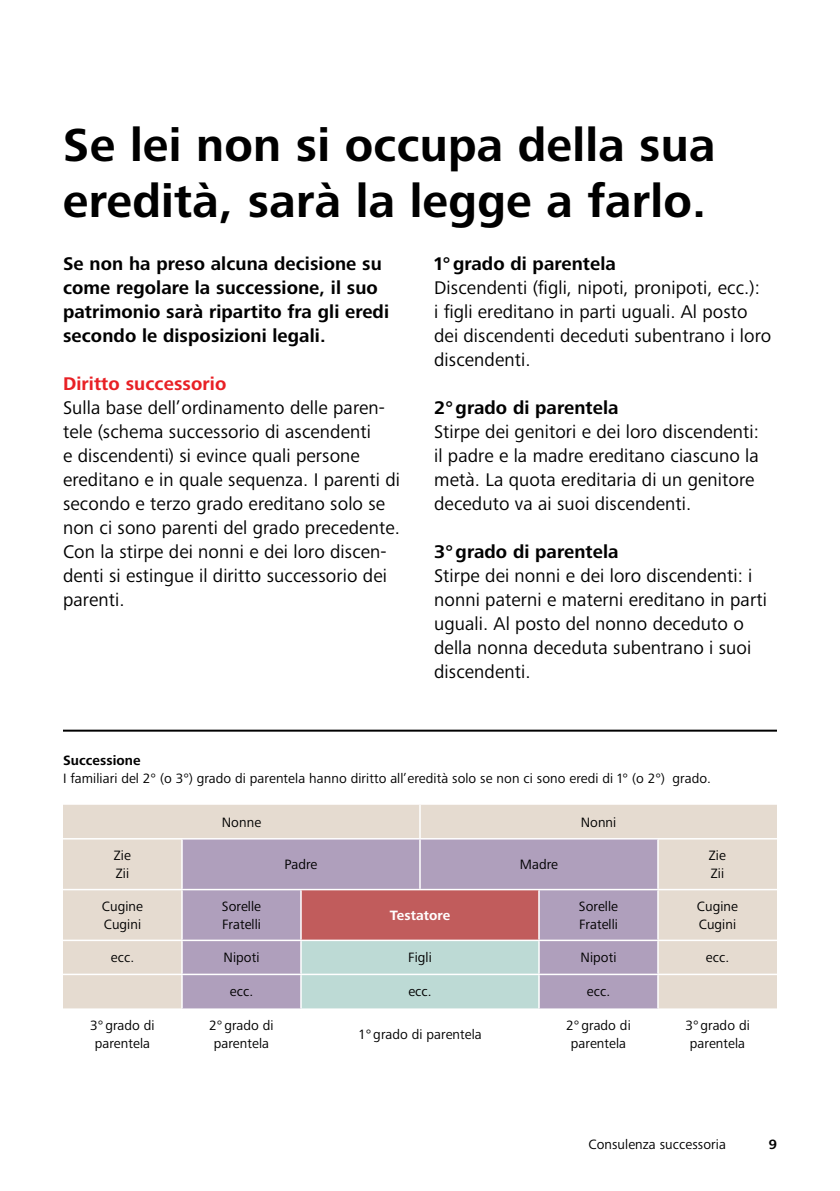
<style>
.page{position:relative;width:840px;height:1191px;background:#fff}
.page>*{position:absolute;margin:0;border:0;box-sizing:border-box;transform-origin:0 0}
.t1{font:700 48px/56px "Frutiger Next LTW1 G";letter-spacing:.005em;color:#000}
.t2{font:19px/24px "Frutiger Next LTW1 G";letter-spacing:.005em;color:#000}
.t3{font:700 19px/24px "Frutiger Next LTW1 G";letter-spacing:.005em;color:#000}
.t4{font:700 19px "Frutiger Next LTW1 G";letter-spacing:.005em;color:#e82025}
.t5{font:14px/18px "Frutiger Next LTW1 G";letter-spacing:.005em;color:#000}
.t6{font:700 14px "Frutiger Next LTW1 G";letter-spacing:.005em;color:#000}
.t7{font:700 14px "Frutiger Next LTW1 G";letter-spacing:.005em;color:#fff}
</style>
<div class="page">
<div style="left:63px;top:804px;width:713px;height:204px;background:#e5dbd0"></div>
<div style="left:183px;top:839px;width:474px;height:169px;background:#af9fbc"></div>
<div style="left:301px;top:889px;width:237px;height:51px;background:#c15c5c"></div>
<div style="left:301px;top:941px;width:237px;height:67px;background:#bddad5"></div>
<hr style="left:419px;top:804px;width:1px;height:34px;background:#fff">
<hr style="left:63px;top:838px;width:119px;height:1px;background:#fff">
<hr style="left:182px;top:838px;width:119px;height:1px;background:#fff">
<hr style="left:181px;top:839px;width:2px;height:50px;background:#fff">
<hr style="left:301px;top:838px;width:119px;height:1px;background:#fff">
<hr style="left:420px;top:838px;width:118px;height:1px;background:#fff">
<hr style="left:419px;top:839px;width:1px;height:50px;background:#fff">
<hr style="left:538px;top:838px;width:119px;height:1px;background:#fff">
<hr style="left:657px;top:838px;width:119px;height:1px;background:#fff">
<hr style="left:657px;top:839px;width:1px;height:50px;background:#fff">
<hr style="left:63px;top:889px;width:119px;height:1px;background:#fff">
<hr style="left:182px;top:889px;width:119px;height:1px;background:#fff">
<hr style="left:181px;top:890px;width:2px;height:49px;background:#fff">
<hr style="left:301px;top:889px;width:119px;height:1px;background:#fff">
<hr style="left:300px;top:890px;width:1px;height:49px;background:#fff">
<hr style="left:420px;top:889px;width:118px;height:1px;background:#fff">
<hr style="left:538px;top:889px;width:119px;height:1px;background:#fff">
<hr style="left:538px;top:890px;width:1px;height:49px;background:#fff">
<hr style="left:657px;top:889px;width:119px;height:1px;background:#fff">
<hr style="left:657px;top:890px;width:1px;height:49px;background:#fff">
<hr style="left:63px;top:939px;width:119px;height:2px;background:#fff">
<hr style="left:182px;top:939px;width:119px;height:2px;background:#fff">
<hr style="left:181px;top:941px;width:2px;height:32px;background:#fff">
<hr style="left:301px;top:939px;width:119px;height:2px;background:#fff">
<hr style="left:300px;top:941px;width:1px;height:32px;background:#fff">
<hr style="left:420px;top:939px;width:118px;height:2px;background:#fff">
<hr style="left:538px;top:939px;width:119px;height:2px;background:#fff">
<hr style="left:538px;top:941px;width:1px;height:32px;background:#fff">
<hr style="left:657px;top:939px;width:119px;height:2px;background:#fff">
<hr style="left:657px;top:941px;width:1px;height:32px;background:#fff">
<hr style="left:63px;top:973px;width:119px;height:2px;background:#fff">
<hr style="left:182px;top:973px;width:119px;height:2px;background:#fff">
<hr style="left:181px;top:975px;width:2px;height:33px;background:#fff">
<hr style="left:301px;top:973px;width:119px;height:2px;background:#fff">
<hr style="left:300px;top:975px;width:1px;height:33px;background:#fff">
<hr style="left:420px;top:973px;width:118px;height:2px;background:#fff">
<hr style="left:538px;top:973px;width:119px;height:2px;background:#fff">
<hr style="left:538px;top:975px;width:1px;height:33px;background:#fff">
<hr style="left:657px;top:973px;width:119px;height:2px;background:#fff">
<hr style="left:657px;top:975px;width:1px;height:33px;background:#fff">
<hr style="left:63px;top:729px;width:713px;height:2px;background:#000">
<h1 class="t1" style="left:63px;top:118px;width:653px">Se lei non si occupa della sua eredità, sarà la legge a farlo.</h1>
<p class="t3" style="left:63px;top:252px;width:327px">Se non ha preso alcuna decisione su come regolare la successione, il suo patrimonio sarà ripartito fra gli eredi secondo le disposizioni legali.</p>
<p class="t4" style="left:63px;top:373px;width:165px">Diritto successorio</p>
<p class="t2" style="left:63px;top:396px;width:338px">Sulla base dell’ordinamento delle paren&shy;tele (schema successorio di ascendenti<br>e discendenti) si evince quali persone ereditano e in quale sequenza. I parenti di secondo e terzo grado ereditano solo se non ci sono parenti del grado precedente.<br>Con la stirpe dei nonni e dei loro discen&shy;denti si estingue il diritto successorio dei parenti.</p>
<p class="t3" style="left:434px;top:252px;width:183px">1°grado di parentela</p>
<p class="t2" style="left:434px;top:276px;width:338px">Discendenti (figli, nipoti, pronipoti, ecc.):<br>i figli ereditano in parti uguali. Al posto dei discendenti deceduti subentrano i loro discendenti.</p>
<p class="t3" style="left:434px;top:396px;width:186px">2°grado di parentela</p>
<p class="t2" style="left:434px;top:420px;width:326px">Stirpe dei genitori e dei loro discendenti: il padre e la madre ereditano ciascuno la metà. La quota ereditaria di un genitore deceduto va ai suoi discendenti.</p>
<p class="t3" style="left:434px;top:540px;width:186px">3°grado di parentela</p>
<p class="t2" style="left:434px;top:564px;width:334px">Stirpe dei nonni e dei loro discendenti: i nonni paterni e materni ereditano in parti uguali. Al posto del nonno deceduto o della nonna deceduta subentrano i suoi discendenti.</p>
<p class="t6" style="left:63px;top:752px;width:79px">Successione</p>
<p class="t5" style="left:63px;top:770px;width:649px">I familiari del 2° (o 3°) grado di parentela hanno diritto all’eredità solo se non ci sono eredi di 1° (o 2°) grado.</p>
<p class="t5" style="left:222px;top:813px;width:41px">Nonne</p>
<p class="t5" style="left:580px;top:813px;width:37px">Nonni</p>
<p class="t5" style="left:114px;top:847px;width:18px">Zie<br>Zii</p>
<p class="t5" style="left:284px;top:856px;width:34px">Padre</p>
<p class="t5" style="left:519px;top:856px;width:40px">Madre</p>
<p class="t5" style="left:708px;top:847px;width:18px">Zie<br>Zii</p>
<p class="t5" style="left:102px;top:897px;width:42px">Cugine<br>Cugini</p>
<p class="t5" style="left:222px;top:897px;width:41px">Sorelle<br>Fratelli</p>
<p class="t7" style="left:389px;top:907px;width:62px">Testatore</p>
<p class="t5" style="left:578px;top:897px;width:41px">Sorelle<br>Fratelli</p>
<p class="t5" style="left:696px;top:897px;width:42px">Cugine<br>Cugini</p>
<p class="t5" style="left:111px;top:949px;width:25px">ecc.</p>
<p class="t5" style="left:223px;top:949px;width:37px">Nipoti</p>
<p class="t5" style="left:408px;top:949px;width:25px">Figli</p>
<p class="t5" style="left:580px;top:949px;width:37px">Nipoti</p>
<p class="t5" style="left:705px;top:949px;width:25px">ecc.</p>
<p class="t5" style="left:230px;top:983px;width:25px">ecc.</p>
<p class="t5" style="left:408px;top:983px;width:25px">ecc.</p>
<p class="t5" style="left:586px;top:983px;width:25px">ecc.</p>
<p class="t5" style="left:90px;top:1016px;width:66px;text-align:center">3°grado di parentela</p>
<p class="t5" style="left:209px;top:1016px;width:66px;text-align:center">2°grado di parentela</p>
<p class="t5" style="left:358px;top:1025px;width:125px">1°grado di parentela</p>
<p class="t5" style="left:566px;top:1016px;width:66px;text-align:center">2°grado di parentela</p>
<p class="t5" style="left:685px;top:1016px;width:66px;text-align:center">3°grado di parentela</p>
<p class="t5" style="left:588px;top:1135px;width:139px">Consulenza successoria</p>
<p class="t6" style="left:768px;top:1136px;width:10px">9</p>
</div>
